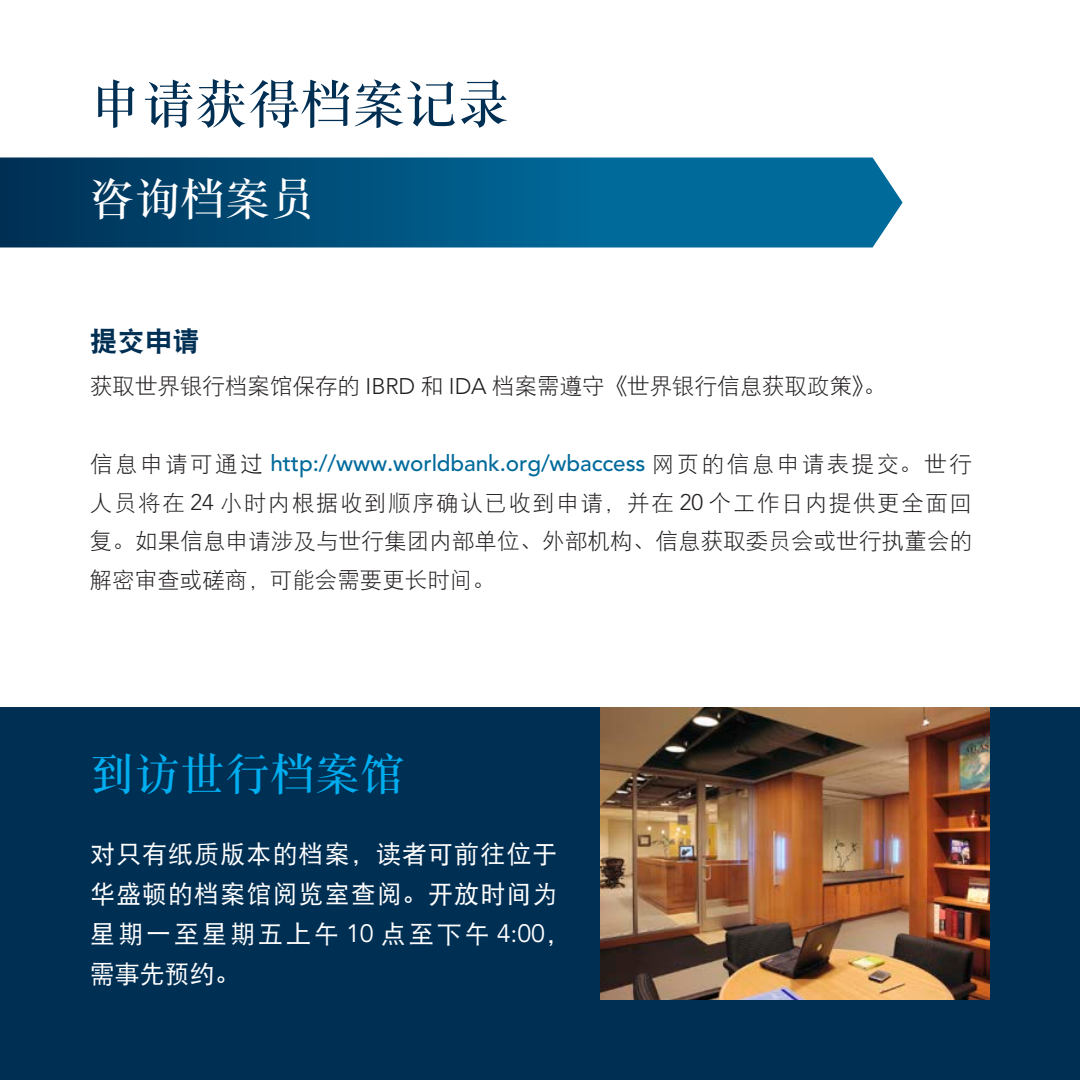
<style>
.page{position:relative;width:1080px;height:1080px;background:#fff}
.page>*{position:absolute;margin:0;border:0;box-sizing:border-box;transform-origin:0 0}
.t1{font:52.5px "DFP Song W7";color:#002f54}
.t2{font:45px "DFP Song W7";color:#00aeef}
.t3{font:45px "DFP Song W7";color:#fff}
.t4{font:27.5px "DFP Hei W9";color:#002f54}
.t5{font:25px/40px "DFP Hei W5";letter-spacing:.045em;color:#fff}
.t6{font:22.5px/38.8px "DFP Hei W3";color:#231f20;text-align:justify}
.t7{font:500 22.5px "Avenir LT Std";letter-spacing:-.005em;color:#006a9b}
.s1{font-family:"Avenir LT Std";font-weight:300}
.s2{font-family:"DFP Hei W3";font-weight:400;color:#231f20}
.s3{font-family:"Avenir LT Std"}
</style>
<div class="page">
<svg style="left:0;top:158px;width:903px;height:90px;background:#055985"></svg>
<div style="left:0;top:708px;width:1080px;height:372px;background:#002f54"></div>
<img style="left:600px;top:708px;width:390px;height:292px">
<h1 class="t1" style="left:90px;top:76px;width:421px">申请获得档案记录</h1>
<h2 class="t3" style="left:90px;top:174px;width:226px">咨询档案员</h2>
<p class="t4" style="left:90px;top:326px;width:111px">提交申请</p>
<p class="t6" style="left:90px;top:367px;width:797px">获取世界银行档案馆保存的 <span class="s1">IBRD</span> 和 <span class="s1">IDA</span> 档案需遵守《世界银行信息获取政策》。</p>
<p class="t7" style="left:90px;top:450px;width:883px"><span class="s2">信息申请可通过</span> http://www.worldbank.org/wbaccess <span class="s2">网页的信息申请表提交。世行</span></p>
<p class="t6" style="left:90px;top:483px;width:884px">人员将在 <span class="s1">24</span> 小时内根据收到顺序确认已收到申请，并在 <span class="s1">20</span> 个工作日内提供更全面回复。如果信息申请涉及与世行集团内部单位、外部机构、信息获取委员会或世行执董会的解密审查或磋商，可能会需要更长时间。</p>
<h2 class="t2" style="left:90px;top:750px;width:316px">到访世行档案馆</h2>
<p class="t5" style="left:90px;top:833px;width:482px">对只有纸质版本的档案，读者可前往位于华盛顿的档案馆阅览室查阅。开放时间为星期一至星期五上午 <span class="s3">10</span> 点至下午 <span class="s3">4:00</span>，需事先预约。</p>
</div>
